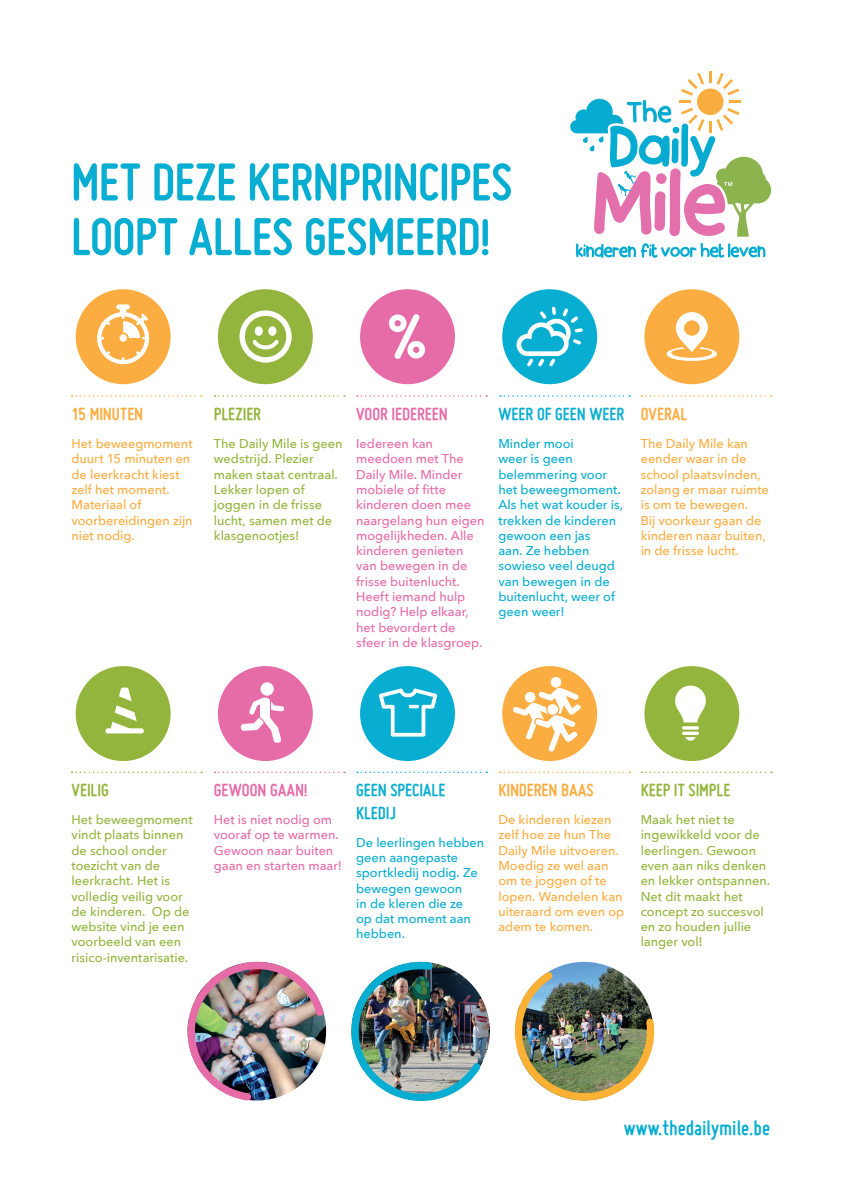
<style>
.page{position:relative;width:842px;height:1191px;background:#fff}
.page>*{position:absolute;margin:0;border:0;box-sizing:border-box;transform-origin:0 0}
.t1{font:700 55.5px/54.6px "Miso";letter-spacing:-.01em;color:#08aed1}
.t2{font:700 22.1px "Miso";color:#08aed1}
.t3{font:700 18.8px/22.6px "Miso";color:#08aed1}
.t4{font:700 18.8px "Miso";color:#fbad41}
.t5{font:700 18.8px "Miso";color:#94b53d}
.t6{font:700 18.8px "Miso";color:#e66ca8}
.t7{font:500 12.8px/15.3px "Avenir Next";letter-spacing:-.005em;color:#94b53d}
.t8{font:500 12.8px/15.3px "Avenir Next";letter-spacing:-.005em;color:#fbad41}
.t9{font:500 12.8px/15.3px "Avenir Next";letter-spacing:-.005em;color:#e66ca8}
.t10{font:500 12.8px/15.3px "Avenir Next";letter-spacing:-.005em;color:#08aed1}
</style>
<div class="page">
<img style="left:564px;top:962px;width:40px;height:3px">
<img style="left:187px;top:961px;width:140px;height:140px">
<img style="left:351px;top:961px;width:136px;height:140px">
<img style="left:514px;top:965px;width:141px;height:136px">
<div style="left:76px;top:289px;width:95px;height:95px;background:#fbad41;border-radius:50%"></div>
<svg style="left:97px;top:304px;width:52px;height:60px"></svg>
<div style="left:120px;top:334px;width:7px;height:8px;background:#fff;border-radius:50%"></div>
<div style="left:76px;top:666px;width:95px;height:95px;background:#94b53d;border-radius:50%"></div>
<div style="left:106px;top:728px;width:38px;height:5px;background:#fff;border-radius:2px"></div>
<svg style="left:110px;top:687px;width:29px;height:42px"></svg>
<div style="left:218px;top:289px;width:95px;height:95px;background:#94b53d;border-radius:50%"></div>
<svg style="left:239px;top:310px;width:53px;height:52px"></svg>
<div style="left:218px;top:666px;width:95px;height:95px;background:#e66ca8;border-radius:50%"></div>
<div style="left:260px;top:682px;width:14px;height:13px;background:#fff;border-radius:50%"></div>
<svg style="left:241px;top:697px;width:43px;height:46px"></svg>
<div style="left:360px;top:289px;width:95px;height:95px;background:#e66ca8;border-radius:50%"></div>
<svg style="left:389px;top:314px;width:36px;height:45px"></svg>
<div style="left:360px;top:666px;width:95px;height:95px;background:#08aed1;border-radius:50%"></div>
<svg style="left:379px;top:688px;width:58px;height:48px"></svg>
<div style="left:502px;top:289px;width:95px;height:95px;background:#08aed1;border-radius:50%"></div>
<svg style="left:516px;top:307px;width:67px;height:59px"></svg>
<div style="left:644px;top:289px;width:95px;height:95px;background:#fbad41;border-radius:50%"></div>
<svg style="left:666px;top:312px;width:51px;height:49px"></svg>
<div style="left:644px;top:666px;width:95px;height:95px;background:#94b53d;border-radius:50%"></div>
<svg style="left:675px;top:685px;width:31px;height:37px"></svg>
<svg style="left:682px;top:731px;width:17px;height:4px"></svg>
<hr style="left:682px;top:726px;width:17px;height:3px;background:#fff;border-radius:2px">
<svg style="left:685px;top:737px;width:11px;height:3px"></svg>
<svg style="left:72px;top:395px;width:130px;height:2px"></svg>
<svg style="left:72px;top:771px;width:130px;height:2px"></svg>
<svg style="left:357px;top:395px;width:130px;height:2px"></svg>
<svg style="left:357px;top:771px;width:130px;height:2px"></svg>
<svg style="left:641px;top:395px;width:131px;height:2px"></svg>
<svg style="left:641px;top:771px;width:131px;height:2px"></svg>
<svg style="left:215px;top:395px;width:130px;height:2px"></svg>
<svg style="left:215px;top:771px;width:130px;height:2px"></svg>
<svg style="left:500px;top:395px;width:130px;height:2px"></svg>
<svg style="left:500px;top:771px;width:130px;height:2px"></svg>
<div style="left:502px;top:666px;width:95px;height:95px;background:#fbad41;border-radius:50%"></div>
<svg style="left:512px;top:687px;width:69px;height:64px"></svg>
<div style="left:551px;top:677px;width:10px;height:10px;background:#fff;border-radius:50%"></div>
<div style="left:525px;top:692px;width:10px;height:10px;background:#fff;border-radius:50%"></div>
<div style="left:547px;top:704px;width:11px;height:11px;background:#fff;border-radius:50%"></div>
<svg style="left:570px;top:71px;width:201px;height:166px"></svg>
<svg style="left:576px;top:243px;width:189px;height:15px"></svg>
<h1 class="t1" style="left:71px;top:154px;width:443px">MET DEZE KERNPRINCIPES<br>LOOPT ALLES GESMEERD!</h1>
<h3 class="t4" style="left:72px;top:403px;width:73px">15 MINUTEN</h3>
<p class="t8" style="left:72px;top:435px;width:123px">Het beweegmoment duurt 15 minuten en de leerkracht kiest zelf het moment.<br>Materiaal of voorbereidingen zijn niet nodig.</p>
<h3 class="t5" style="left:214px;top:403px;width:49px">PLEZIER</h3>
<p class="t7" style="left:214px;top:435px;width:130px">The Daily Mile is geen wedstrijd. Plezier maken staat centraal.<br>Lekker lopen of joggen in de frisse lucht, samen met de klasgenootjes!</p>
<h3 class="t6" style="left:356px;top:403px;width:93px">VOOR IEDEREEN</h3>
<p class="t9" style="left:356px;top:435px;width:130px">Iedereen kan meedoen met The<br>Daily Mile. Minder mobiele of fitte kinderen doen mee naargelang hun eigen mogelijkheden. Alle kinderen genieten van bewegen in de frisse buitenlucht.<br>Heeft iemand hulp nodig? Help elkaar, het bevordert de sfeer in de klasgroep.</p>
<h3 class="t3" style="left:498px;top:403px;width:127px">WEER OF GEEN WEER</h3>
<p class="t10" style="left:498px;top:435px;width:126px">Minder mooi<br>weer is geen belemmering voor het beweegmoment.<br>Als het wat kouder is, trekken de kinderen gewoon een jas<br>aan. Ze hebben sowieso veel deugd van bewegen in de buitenlucht, weer of geen weer!</p>
<h3 class="t4" style="left:641px;top:403px;width:48px">OVERAL</h3>
<p class="t8" style="left:641px;top:435px;width:130px">The Daily Mile kan eender waar in de school plaatsvinden, zolang er maar ruimte is om te bewegen.<br>Bij voorkeur gaan de kinderen naar buiten, in de frisse lucht.</p>
<h3 class="t5" style="left:72px;top:779px;width:39px">VEILIG</h3>
<p class="t7" style="left:72px;top:811px;width:122px">Het beweegmoment vindt plaats binnen de school onder toezicht van de leerkracht. Het is volledig veilig voor de kinderen. Op de website vind je een voorbeeld van een risico-inventarisatie.</p>
<h3 class="t6" style="left:214px;top:779px;width:95px">GEWOON GAAN!</h3>
<p class="t9" style="left:214px;top:811px;width:130px">Het is niet nodig om vooraf op te warmen.<br>Gewoon naar buiten gaan en starten maar!</p>
<h3 class="t3" style="left:356px;top:778px;width:91px">GEEN SPECIALE<br>KLEDIJ</h3>
<p class="t10" style="left:356px;top:834px;width:130px">De leerlingen hebben geen aangepaste sportkledij nodig. Ze bewegen gewoon<br>in de kleren die ze<br>op dat moment aan hebben.</p>
<h3 class="t4" style="left:498px;top:779px;width:97px">KINDEREN BAAS</h3>
<p class="t8" style="left:498px;top:811px;width:127px">De kinderen kiezen zelf hoe ze hun The<br>Daily Mile uitvoeren.<br>Moedig ze wel aan om te joggen of te lopen. Wandelen kan uiteraard om even op adem te komen.</p>
<h3 class="t5" style="left:641px;top:779px;width:91px">KEEP IT SIMPLE</h3>
<p class="t7" style="left:641px;top:811px;width:131px">Maak het niet te ingewikkeld voor de leerlingen. Gewoon even aan niks denken en lekker ontspannen.<br>Net dit maakt het concept zo succesvol en zo houden jullie langer vol!</p>
<h2 class="t2" style="left:624px;top:1115px;width:148px">www.thedailymile.be</h2>
</div>
